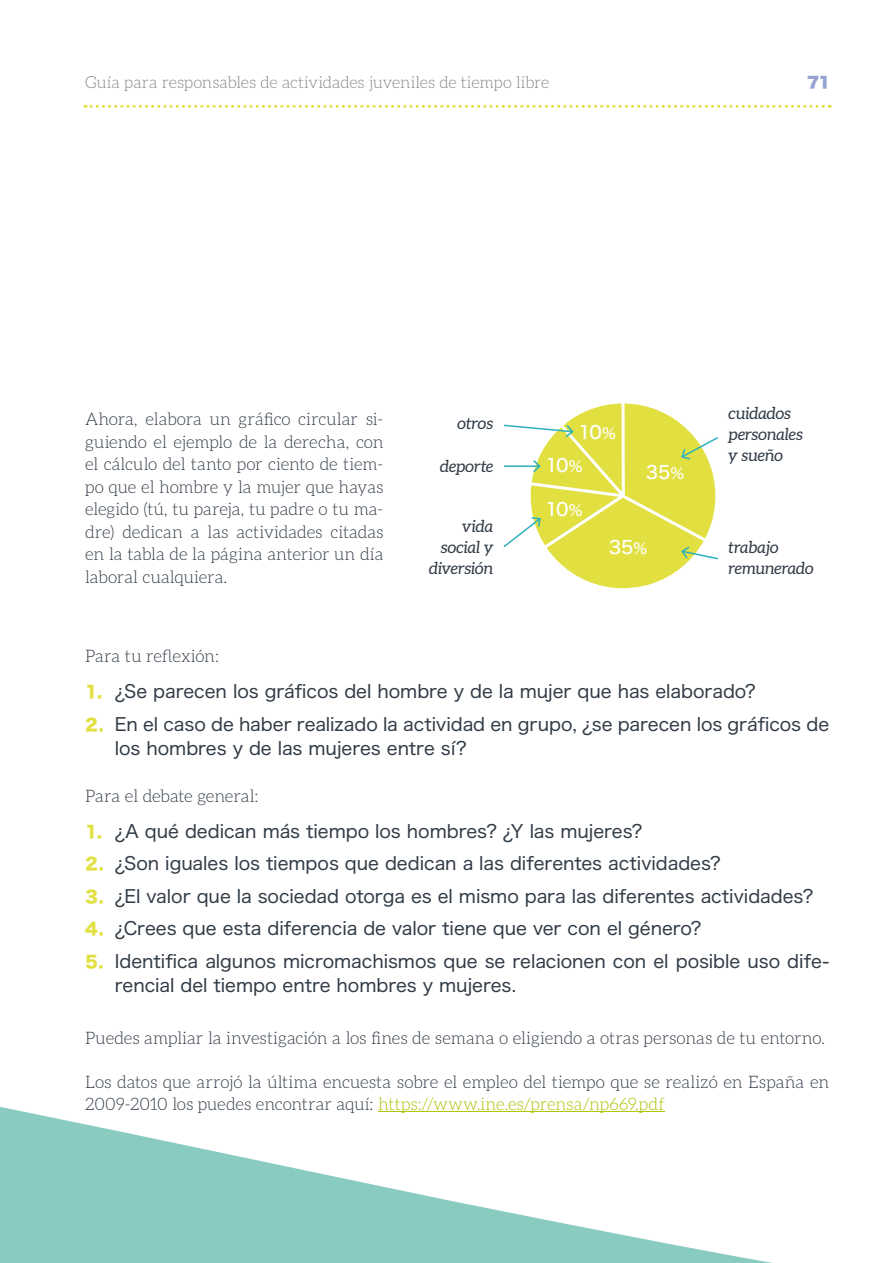
<style>
.page{position:relative;width:893px;height:1263px;background:#fff}
.page>*{position:absolute;margin:0;border:0;box-sizing:border-box;transform-origin:0 0}
.t1{font:18px/24px "Hiragino Sans W4";letter-spacing:-.005em;color:#323c47}
.t2{font:18px "Hiragino Sans W5";letter-spacing:-.09em;color:#fff}
.t3{font:300 17.25px/22.5px "Aleo";letter-spacing:-.005em;color:#323c47}
.t4{font:italic 16.5px/21px "Aleo";color:#323c47}
.t5{font:300 16.5px "Aleo";color:#878787}
.t6{font:15px "Hiragino Sans W9";color:#95a2d2}
.s1{font-size:15px}
.s2{font-family:"Hiragino Sans W8";font-size:16.5px;color:#e1e040}
.s3{color:#adc100}
</style>
<div class="page">
<svg style="left:85px;top:105px;width:745px;height:3px"></svg>
<svg style="left:0;top:1106px;width:773px;height:157px"></svg>
<hr style="left:378px;top:1111px;width:287px;height:1px;background:#adc100">
<div style="left:531px;top:403px;width:184px;height:185px;background:#e1e040;border-radius:50%"></div>
<svg style="left:621px;top:403px;width:4px;height:15px"></svg>
<svg style="left:503px;top:418px;width:216px;height:142px"></svg>
<p class="t5" style="left:85px;top:74px;width:466px">Guía para responsables de actividades juveniles de tiempo libre</p>
<p class="t6" style="left:807px;top:75px;width:25px">71</p>
<p class="t3" style="left:85px;top:408px;width:300px;text-align:justify">Ahora, elabora un gráfico circular si&shy;guiendo el ejemplo de la derecha, con el cálculo del tanto por ciento de tiem&shy;po que el hombre y la mujer que hayas elegido (tú, tu pareja, tu padre o tu ma&shy;dre) dedican a las actividades citadas en la tabla de la página anterior un día laboral cualquiera.</p>
<p class="t4" style="left:729px;top:402px;width:76px">cuidados personales y sueño</p>
<p class="t4" style="left:458px;top:413px;width:37px">otros</p>
<p class="t2" style="left:578px;top:416px;width:39px">10<span class="s1">%</span></p>
<p class="t2" style="left:545px;top:450px;width:39px">10<span class="s1">%</span></p>
<p class="t4" style="left:440px;top:455px;width:55px">deporte</p>
<p class="t2" style="left:646px;top:456px;width:40px">35<span class="s1">%</span></p>
<p class="t2" style="left:545px;top:493px;width:39px">10<span class="s1">%</span></p>
<p class="t4" style="left:429px;top:515px;width:66px;text-align:right">vida social y diversión</p>
<p class="t2" style="left:609px;top:531px;width:40px">35<span class="s1">%</span></p>
<p class="t4" style="left:729px;top:536px;width:86px">trabajo remunerado</p>
<p class="t3" style="left:85px;top:645px;width:135px">Para tu reflexión:</p>
<p class="t1" style="left:85px;top:678px;width:672px"><span class="s2">1.</span> ¿Se parecen los gráficos del hombre y de la mujer que has elaborado?</p>
<p class="t1" style="left:115px;top:711px;width:716px;text-indent:-30px"><span class="s2">2.</span> En el caso de haber realizado la actividad en grupo, ¿se parecen los gráficos de los hombres y de las mujeres entre sí?</p>
<p class="t3" style="left:85px;top:784px;width:175px">Para el debate general:</p>
<p class="t1" style="left:85px;top:818px;width:559px"><span class="s2">1.</span> ¿A qué dedican más tiempo los hombres? ¿Y las mujeres?</p>
<p class="t1" style="left:85px;top:850px;width:637px"><span class="s2">2.</span> ¿Son iguales los tiempos que dedican a las diferentes actividades?</p>
<p class="t1" style="left:85px;top:883px;width:730px"><span class="s2">3.</span> ¿El valor que la sociedad otorga es el mismo para las diferentes actividades?</p>
<p class="t1" style="left:85px;top:915px;width:618px"><span class="s2">4.</span> ¿Crees que esta diferencia de valor tiene que ver con el género?</p>
<p class="t1" style="left:115px;top:948px;width:716px;text-indent:-30px"><span class="s2">5.</span> Identifica algunos micromachismos que se relacionen con el posible uso dife&shy;rencial del tiempo entre hombres y mujeres.</p>
<p class="t3" style="left:85px;top:1027px;width:742px">Puedes ampliar la investigación a los fines de semana o eligiendo a otras personas de tu entorno.</p>
<p class="t3" style="left:85px;top:1070px;width:746px">Los datos que arrojó la última encuesta sobre el empleo del tiempo que se realizó en España en<br>2009-2010 los puedes encontrar aquí: <span class="s3">https://www.ine.es/prensa/np669.pdf</span></p>
</div>
